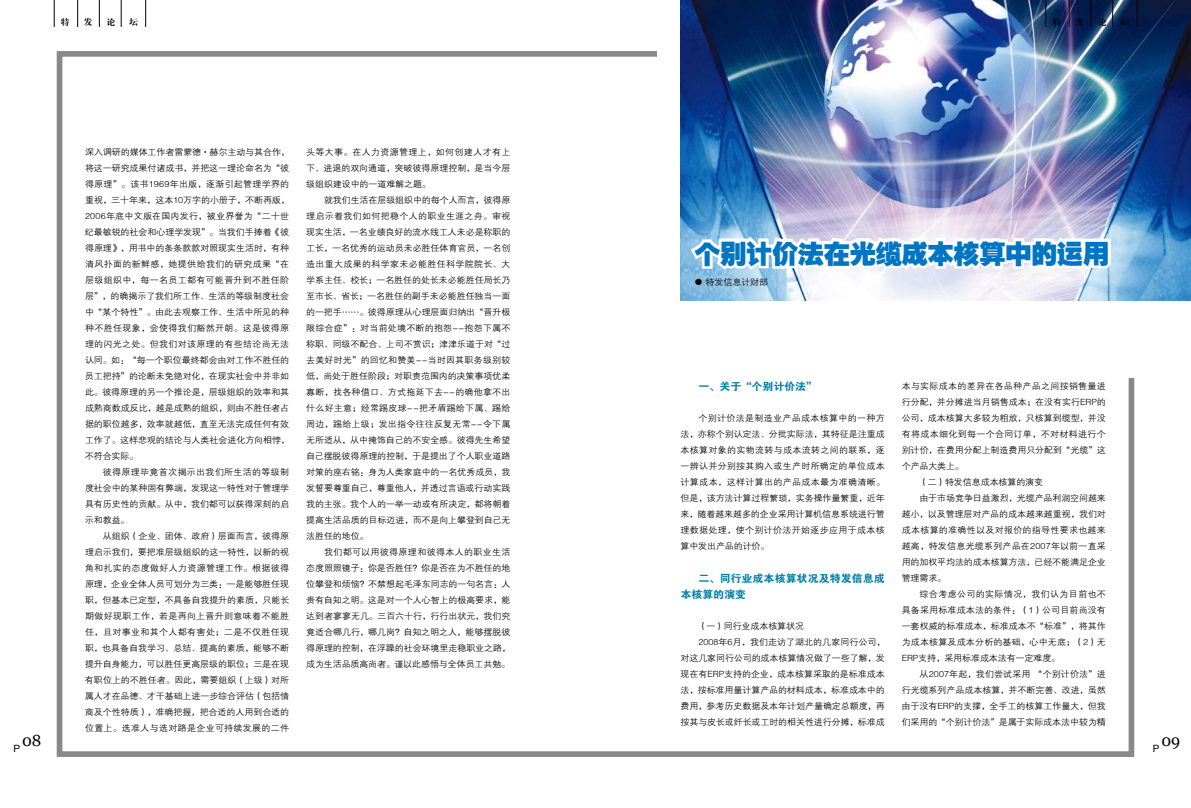
<style>
.page{position:relative;width:1191px;height:808px;background:#fff}
.page>*{position:absolute;margin:0;border:0;box-sizing:border-box;transform-origin:0 0}
.t1{font:26px "FZCCHJW GB1 0";letter-spacing:-.005em;color:#0075c2}
.t2{font:16px "Georgia";color:#000}
.t3{font:10.4px/16px "FZDHTJW GB1 0";color:#007fab;scale:1.05 1}
.t4{font:8.6px/16px "FZZDXJW GB1 0";letter-spacing:-.005em;color:#000;text-align:justify;scale:1.05 1}
.t5{font:8.6px "FZZDXJW GB1 0";letter-spacing:.035em;color:#000;scale:1.05 1}
.t6{font:8.6px "FZZDXJW GB1 0";letter-spacing:.02em;color:#000;scale:1.05 1}
.t7{font:8.6px "FZZDXJW GB1 0";letter-spacing:.025em;color:#000;scale:1.05 1}
.t8{font:8.6px "FZZDXJW GB1 0";letter-spacing:.015em;color:#000;scale:1.05 1}
.t9{font:8.6px "FZZDXJW GB1 0";letter-spacing:.04em;color:#000;scale:1.05 1}
.t10{font:8.6px "FZDBSJW GB1 0";color:#000;scale:1.05 1}
</style>
<div class="page">
<div style="left:57px;top:51px;width:1077px;height:706px;border:6px solid #898989"></div>
<div style="left:657px;top:18px;width:522px;height:359px;background:#fff"></div>
<img style="left:680px;top:0;width:511px;height:300px">
<svg style="left:687px;top:188px;width:426px;height:98px"></svg>
<svg style="left:54px;top:0;width:1px;height:27px"></svg>
<svg style="left:77px;top:0;width:1px;height:27px"></svg>
<svg style="left:99px;top:0;width:1px;height:27px"></svg>
<svg style="left:121px;top:0;width:1px;height:27px"></svg>
<svg style="left:145px;top:0;width:1px;height:27px"></svg>
<svg style="left:1045px;top:0;width:1px;height:27px"></svg>
<svg style="left:1068px;top:0;width:1px;height:27px"></svg>
<svg style="left:1090px;top:0;width:1px;height:27px"></svg>
<svg style="left:1112px;top:0;width:1px;height:27px"></svg>
<svg style="left:1136px;top:0;width:1px;height:27px"></svg>
<p class="t10" style="left:61px;top:18px;width:10px">特</p>
<p class="t10" style="left:84px;top:18px;width:10px">发</p>
<p class="t10" style="left:106px;top:18px;width:10px">论</p>
<p class="t10" style="left:129px;top:18px;width:10px">坛</p>
<h2 class="t2" style="left:13px;top:731px;width:30px"><sub>P</sub>08</h2>
<p class="t4" style="left:85px;top:145px;width:197px">深入调研的媒体工作者雷蒙德·赫尔主动与其合作，将这一研究成果付诸成书，并把这一理论命名为“彼得原理”。该书1969年出版，逐渐引起管理学界的重视，三十年来，这本10万字的小册子，不断再版，2006年底中文版在国内发行，被业界誉为“二十世纪最敏锐的社会和心理学发现”。当我们手捧着《彼得原理》，用书中的条条款款对照现实生活时，有种清风扑面的新鲜感，她提供给我们的研究成果“在层级组织中，每一名员工都有可能晋升到不胜任阶层”，的确揭示了我们所工作、生活的等级制度社会中“某个特性”。由此去观察工作、生活中所见的种种不胜任现象，会使得我们豁然开朗。这是彼得原理的闪光之处。但我们对该原理的有些结论尚无法认同。如：“每一个职位最终都会由对工作不胜任的员工把持”的论断未免绝对化，在现实社会中并非如此。彼得原理的另一个推论是，层级组织的效率和其成熟商数成反比，越是成熟的组织，则由不胜任者占据的职位越多，效率就越低，直至无法完成任何有效工作了。这样悲观的结论与人类社会进化方向相悖，不符合实际。</p>
<p class="t4" style="left:85px;top:465px;width:196px;text-indent:18px">彼得原理毕竟首次揭示出我们所生活的等级制度社会中的某种固有弊端，发现这一特性对于管理学具有历史性的贡献。从中，我们都可以获得深刻的启示和教益。</p>
<p class="t4" style="left:85px;top:529px;width:196px;text-indent:18px">从组织（企业、团体、政府）层面而言，彼得原理启示我们，要把准层级组织的这一特性，以新的视角和扎实的态度做好人力资源管理工作。根据彼得原理，企业全体人员可划分为三类：一是能够胜任现职，但基本已定型，不具备自我提升的素质，只能长期做好现职工作，若是再向上晋升则意味着不能胜任，且对事业和其个人都有害处；二是不仅胜任现职，也具备自我学习、总结、提高的素质，能够不断提升自身能力，可以胜任更高层级的职位；三是在现有职位上的不胜任者。因此，需要组织（上级）对所属人才在品德、才干基础上进一步综合评估（包括情商及个性特质），准确把握，把合适的人用到合适的位置上。选准人与选对路是企业可持续发展的二件</p>
<p class="t4" style="left:306px;top:145px;width:196px">头等大事。在人力资源管理上，如何创建人才有上下、进退的双向通道，突破彼得原理控制，是当今层级组织建设中的一道难解之题。</p>
<p class="t4" style="left:306px;top:193px;width:196px;text-indent:18px">就我们生活在层级组织中的每个人而言，彼得原理启示着我们如何把稳个人的职业生涯之舟。审视现实生活，一名业绩良好的流水线工人未必是称职的工长，一名优秀的运动员未必胜任体育官员，一名创造出重大成果的科学家未必能胜任科学院院长、大学系主任、校长；一名胜任的处长未必能胜任局长乃至市长、省长；一名胜任的副手未必能胜任独当一面的一把手……。彼得原理从心理层面归纳出“晋升极限综合症”：对当前处境不断的抱怨--抱怨下属不称职、同级不配合、上司不赏识；津津乐道于对“过去美好时光”的回忆和赞美--当时因其职务级别较低，尚处于胜任阶段；对职责范围内的决策事项优柔寡断，找各种借口、方式拖延下去--的确他拿不出什么好主意；经常踢皮球--把矛盾踢给下属、踢给周边，踢给上级；发出指令往往反复无常--令下属无所适从，从中掩饰自己的不安全感。彼得先生希望自己摆脱彼得原理的控制，于是提出了个人职业道路对策的座右铭：身为人类家庭中的一名优秀成员，我发誓要尊重自己，尊重他人，并透过言语或行动实践我的主张。我个人的一举一动或有所决定，都将朝着提高生活品质的目标迈进，而不是向上攀登到自己无法胜任的地位。</p>
<p class="t4" style="left:306px;top:544px;width:196px;text-indent:18px">我们都可以用彼得原理和彼得本人的职业生活态度照照镜子：你是否胜任？你是否在为不胜任的地位攀登和烦恼？不禁想起毛泽东同志的一句名言：人贵有自知之明。这是对一个人心智上的极高要求，能达到者寥寥无几。三百六十行，行行出状元，我们究竟适合哪几行，哪几岗？自知之明之人，能够摆脱彼得原理的控制，在浮躁的社会环境里走稳职业之路，成为生活品质高尚者。谨以此感悟与全体员工共勉。</p>
<p class="t10" style="left:1052px;top:18px;width:10px">特</p>
<p class="t10" style="left:1075px;top:18px;width:10px">发</p>
<p class="t10" style="left:1097px;top:18px;width:10px">论</p>
<p class="t10" style="left:1120px;top:18px;width:10px">坛</p>
<h1 class="t1" style="left:694px;top:239px;width:416px">个别计价法在光缆成本核算中的运用</h1>
<p class="t4" style="left:694px;top:275px;width:72px">● 特发信息计财部</p>
<p class="t3" style="left:698px;top:379px;width:115px">一、关于“个别计价法”</p>
<p class="t4" style="left:680px;top:410px;width:196px;text-indent:18px">个别计价法是制造业产品成本核算中的一种方法，亦称个别认定法、分批实际法，其特征是注重成本核算对象的实物流转与成本流转之间的联系，逐一辨认并分别按其购入或生产时所确定的单位成本计算成本，这样计算出的产品成本最为准确清晰。但是，该方法计算过程繁琐，实务操作量繁重，近年来，随着越来越多的企业采用计算机信息系统进行管理数据处理，使个别计价法开始逐步应用于成本核算中发出产品的计价。</p>
<p class="t3" style="left:680px;top:571px;width:196px;text-indent:18px">二、同行业成本核算状况及特发信息成本核算的演变</p>
<p class="t4" style="left:698px;top:618px;width:103px">（一）同行业成本核算状况</p>
<p class="t4" style="left:698px;top:634px;width:179px">2008年6月，我们走访了湖北的几家同行公司，</p>
<p class="t4" style="left:680px;top:650px;width:196px">对这几家同行公司的成本核算情况做了一些了解，发</p>
<p class="t4" style="left:680px;top:666px;width:196px">现在有ERP支持的企业，成本核算采取的是标准成本</p>
<p class="t4" style="left:680px;top:682px;width:196px">法，按标准用量计算产品的材料成本，标准成本中的</p>
<p class="t4" style="left:680px;top:698px;width:196px">费用，参考历史数据及本年计划产量确定总额度，再</p>
<p class="t4" style="left:680px;top:714px;width:196px">按其与皮长或纤长或工时的相关性进行分摊，标准成</p>
<p class="t5" style="left:901px;top:381px;width:196px">本与实际成本的差异在各品种产品之间按销售量进</p>
<p class="t4" style="left:901px;top:394px;width:196px">行分配，并分摊进当月销售成本；在没有实行ERP的</p>
<p class="t4" style="left:901px;top:410px;width:196px">公司，成本核算大多较为粗放，只核算到缆型，并没</p>
<p class="t5" style="left:901px;top:429px;width:196px">有将成本细化到每一个合同订单，不对材料进行个</p>
<p class="t4" style="left:901px;top:442px;width:196px">别计价，在费用分配上制造费用只分配到“光缆”这</p>
<p class="t4" style="left:901px;top:458px;width:61px">个产品大类上。</p>
<p class="t4" style="left:919px;top:474px;width:120px">（二）特发信息成本核算的演变</p>
<p class="t4" style="left:919px;top:490px;width:179px">由于市场竞争日益激烈，光缆产品利润空间越来</p>
<p class="t4" style="left:901px;top:506px;width:196px">越小，以及管理层对产品的成本越来越重视，我们对</p>
<p class="t5" style="left:901px;top:525px;width:196px">成本核算的准确性以及对报价的指导性要求也越来</p>
<p class="t7" style="left:901px;top:541px;width:196px">越高，特发信息光缆系列产品在2007年以前一直采</p>
<p class="t4" style="left:901px;top:554px;width:196px">用的加权平均法的成本核算方法，已经不能满足企业</p>
<p class="t4" style="left:901px;top:570px;width:44px">管理需求。</p>
<p class="t9" style="left:919px;top:589px;width:179px">综合考虑公司的实际情况，我们认为目前也不</p>
<p class="t6" style="left:901px;top:605px;width:196px">具备采用标准成本法的条件：（1）公司目前尚没有</p>
<p class="t4" style="left:901px;top:618px;width:196px">一套权威的标准成本，标准成本不“标准”，将其作</p>
<p class="t6" style="left:901px;top:637px;width:196px">为成本核算及成本分析的基础，心中无底；（2）无</p>
<p class="t4" style="left:901px;top:650px;width:152px">ERP支持，采用标准成本法有一定难度。</p>
<p class="t8" style="left:919px;top:669px;width:179px">从2007年起，我们尝试采用 “个别计价法”进</p>
<p class="t4" style="left:901px;top:682px;width:196px">行光缆系列产品成本核算，并不断完善、改进，虽然</p>
<p class="t4" style="left:901px;top:698px;width:196px">由于没有ERP的支撑，全手工的核算工作量大，但我</p>
<p class="t4" style="left:901px;top:714px;width:196px">们采用的“个别计价法”是属于实际成本法中较为精</p>
<h2 class="t2" style="left:1152px;top:731px;width:29px"><sub>P</sub>09</h2>
</div>
